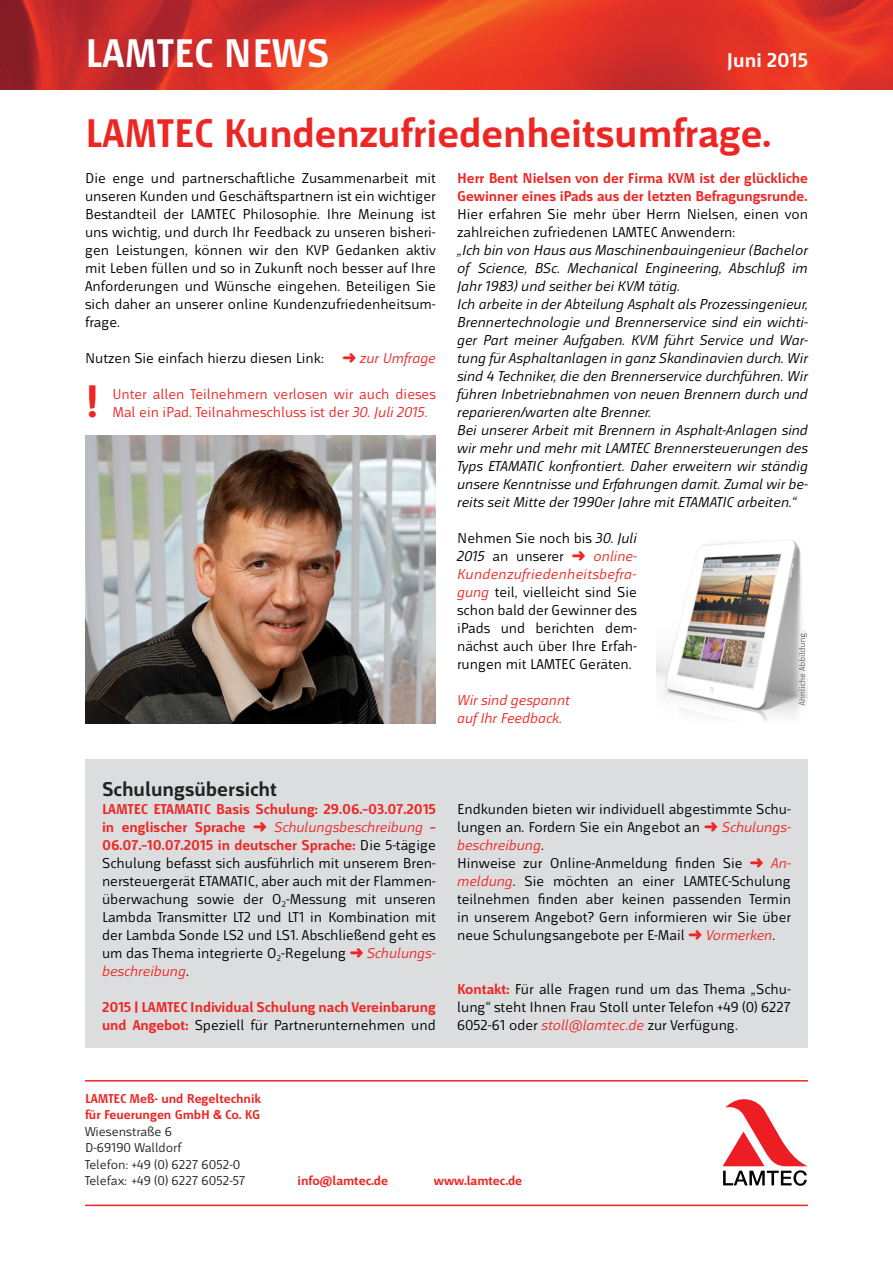
<style>
.page{position:relative;width:893px;height:1263px;background:#fff}
.page>*{position:absolute;margin:0;border:0;box-sizing:border-box;transform-origin:0 0}
._02_BU_unten{font:700 48px "Mr Jones";color:#ed2624}
._01_Head_1___28pt_ro{font:700 42px "Mr Jones";color:#ed2624}
.Kopfzeile{font:700 42px "Mr Jones";color:#fff}
._01_Head_2_-_14pt_gr{font:700 21px "Mr Jones";color:#222}
.Kopfzeile-2{font:700 21px "Mr Jones";color:#fff}
._02_Body{font:15px/18px "Mr Jones";color:#000;text-align:justify}
._02_Body-2{font:italic 15px/18px "Mr Jones";color:#000;text-align:justify}
._02_Body_Heads{font:15px/18px "Mr Jones";color:#000;text-align:justify}
._02_Body_Heads-2{font:700 15px/18px "Mr Jones";color:#ed2624}
._02_Body-3{font:15px "Mr Jones";color:#ed2624}
._02_Body-4{font:italic 15px/18px "Mr Jones";color:#ed2624}
._02_Body-5{font:italic 15px "Mr Jones";letter-spacing:.02em;color:#ed2624}
.RS-Adresse{font:13.5px "Mr Jones";color:#222}
.RS-Adresse-2{font:700 13.5px "Mr Jones";color:#ed2624}
.s1{color:#ed2624}
.s2{font-style:italic;color:#ed2624}
.s3{font-style:italic}
.s4{font-weight:700;color:#ed2624}
.s5{font-weight:400;color:#000}
</style>
<div class="page">
<img style="left:0;top:0;width:893px;height:89px">
<svg style="left:723px;top:1099px;width:85px;height:87px"></svg>
<hr style="left:85px;top:1080px;width:723px;height:1px;background:#ed2624">
<hr style="left:85px;top:1204px;width:723px;height:2px;background:#ed2624">
<div style="left:85px;top:759px;width:723px;height:288px;background:#dcddde"></div>
<img style="left:85px;top:435px;width:351px;height:288px">
<img style="left:656px;top:539px;width:152px;height:183px">
<svg style="left:797px;top:631px;width:10px;height:74px"></svg>
<p class="Kopfzeile" style="left:85px;top:31px;width:246px">LAMTEC NEWS</p>
<p class="Kopfzeile-2" style="left:727px;top:49px;width:83px">Juni 2015</p>
<p class="_01_Head_1___28pt_ro" style="left:85px;top:111px;width:687px">LAMTEC Kundenzufriedenheitsumfrage.</p>
<p class="_02_Body" style="left:85px;top:170px;width:352px">Die enge und partnerschaftliche Zusammenarbeit mit unseren Kunden und Geschäftspartnern ist ein wichtiger Bestandteil der LAMTEC Philosophie. Ihre Meinung ist uns wichtig, und durch Ihr Feedback zu unseren bisheri&shy;gen Leistungen, können wir den KVP Gedanken aktiv mit Leben füllen und so in Zukunft noch besser auf Ihre Anforderungen und Wünsche eingehen. Beteiligen Sie sich daher an unserer online Kundenzufriedenheitsum&shy;frage.</p>
<p class="_02_Body" style="left:85px;top:350px;width:352px">Nutzen Sie einfach hierzu diesen Link: <span class="s1">➜</span> <span class="s2">zur Umfrage</span></p>
<p class="_02_Body-3" style="left:112px;top:386px;width:325px">Unter allen Teilnehmern verlosen wir auch dieses</p>
<p class="_02_BU_unten" style="left:85px;top:376px;width:16px">!</p>
<p class="_02_Body-3" style="left:112px;top:404px;width:316px">Mal ein iPad. Teilnahmeschluss ist der <span class="s3">30. Juli 2015</span>.</p>
<p class="_02_Body_Heads-2" style="left:457px;top:170px;width:352px">Herr Bent Nielsen von der Firma KVM ist der glückliche<br>Gewinner eines iPads aus der letzten Befragungsrunde.</p>
<p class="_02_Body" style="left:457px;top:206px;width:352px">Hier erfahren Sie mehr über Herrn Nielsen, einen von zahlreichen zufriedenen LAMTEC Anwendern:</p>
<p class="_02_Body-2" style="left:457px;top:242px;width:352px">„Ich bin von Haus aus Maschinenbauingenieur (Bachelor of Science, BSc. Mechanical Engineering, Abschluß im Jahr 1983) und seither bei KVM tätig.</p>
<p class="_02_Body-2" style="left:457px;top:296px;width:352px">Ich arbeite in der Abteilung Asphalt als Prozessingenieur, Brennertechnologie und Brennerservice sind ein wichti&shy;ger Part meiner Aufgaben. KVM führt Service und War&shy;tung für Asphaltanlagen in ganz Skandinavien durch. Wir sind 4 Techniker, die den Brennerservice durchführen. Wir führen Inbetriebnahmen von neuen Brennern durch und reparieren/warten alte Brenner.</p>
<p class="_02_Body-2" style="left:457px;top:422px;width:352px">Bei unserer Arbeit mit Brennern in Asphalt-Anlagen sind wir mehr und mehr mit LAMTEC Brennersteuerungen des Typs ETAMATIC konfrontiert. Daher erweitern wir ständig unsere Kenntnisse und Erfahrungen damit. Zumal wir be&shy;reits seit Mitte der 1990er Jahre mit ETAMATIC arbeiten.“</p>
<p class="_02_Body" style="left:457px;top:530px;width:181px">Nehmen Sie noch bis <span class="s3">30. Juli<br>2015</span> an unserer <span class="s1">➜</span> <span class="s2">online-</span></p>
<p class="_02_Body-5" style="left:457px;top:566px;width:180px">Kundenzufriedenheitsbefra-</p>
<p class="_02_Body" style="left:457px;top:584px;width:181px"><span class="s2">gung</span> teil, vielleicht sind Sie schon bald der Gewinner des iPads und berichten dem&shy;nächst auch über Ihre Erfah&shy;rungen mit LAMTEC Geräten.</p>
<p class="_02_Body-4" style="left:457px;top:692px;width:114px">Wir sind gespannt auf Ihr Feedback.</p>
<p class="_01_Head_2_-_14pt_gr" style="left:102px;top:777px;width:177px">Schulungsübersicht</p>
<p class="_02_Body_Heads" style="left:102px;top:800px;width:335px"><span class="s4">LAMTEC ETAMATIC Basis Schulung: 29.06.–03.07.2015 in englischer Sprache</span> <span class="s1">➜</span> <span class="s2">Schulungsbeschreibung</span> <span class="s4">– 06.07.–10.07.2015 in deutscher Sprache:</span> Die 5-tägige Schulung befasst sich ausführlich mit unserem Bren&shy;nersteuergerät ETAMATIC, aber auch mit der Flammen&shy;überwachung sowie der O<sub>2</sub>-Messung mit unseren Lambda Transmitter LT2 und LT1 in Kombination mit der Lambda Sonde LS2 und LS1. Abschließend geht es um das Thema integrierte O<sub>2</sub>-Regelung <span class="s1">➜</span> <span class="s2">Schulungs&shy;beschreibung</span>.</p>
<p class="_02_Body_Heads-2" style="left:102px;top:998px;width:335px">2015 | LAMTEC Individual Schulung nach Vereinbarung und Angebot: <span class="s5">Speziell für Partnerunternehmen und</span></p>
<p class="_02_Body_Heads" style="left:457px;top:800px;width:335px">Endkunden bieten wir individuell abgestimmte Schu&shy;lungen an. Fordern Sie ein Angebot an <span class="s1">➜</span> <span class="s2">Schulungs&shy;beschreibung</span>.</p>
<p class="_02_Body" style="left:457px;top:854px;width:335px">Hinweise zur Online-Anmeldung finden Sie <span class="s1">➜</span> <span class="s2">An&shy;meldung</span>. Sie möchten an einer LAMTEC-Schulung teilnehmen finden aber keinen passenden Termin in unserem Angebot? Gern informieren wir Sie über neue Schulungsangebote per E-Mail <span class="s1">➜</span> <span class="s2">Vormerken</span>.</p>
<p class="_02_Body_Heads" style="left:457px;top:980px;width:335px"><span class="s4">Kontakt:</span> Für alle Fragen rund um das Thema „Schu&shy;lung“ steht Ihnen Frau Stoll unter Telefon +49 (0) 6227<br>6052-61 oder <span class="s2">stoll@lamtec.de</span> zur Verfügung.</p>
<p class="RS-Adresse-2" style="left:85px;top:1091px;width:177px">LAMTEC Meß- und Regeltechnik</p>
<p class="RS-Adresse-2" style="left:85px;top:1108px;width:177px">für Feuerungen GmbH &amp; Co. KG</p>
<p class="RS-Adresse" style="left:85px;top:1124px;width:88px">Wiesenstraße 6</p>
<p class="RS-Adresse" style="left:85px;top:1141px;width:98px">D-69190 Walldorf</p>
<p class="RS-Adresse" style="left:85px;top:1157px;width:157px">Telefon: +49 (0) 6227 6052-0</p>
<p class="RS-Adresse" style="left:85px;top:1174px;width:162px">Telefax: +49 (0) 6227 6052-57</p>
<p class="RS-Adresse-2" style="left:298px;top:1174px;width:92px">info@lamtec.de</p>
<p class="RS-Adresse-2" style="left:434px;top:1174px;width:90px">www.lamtec.de</p>
</div>
